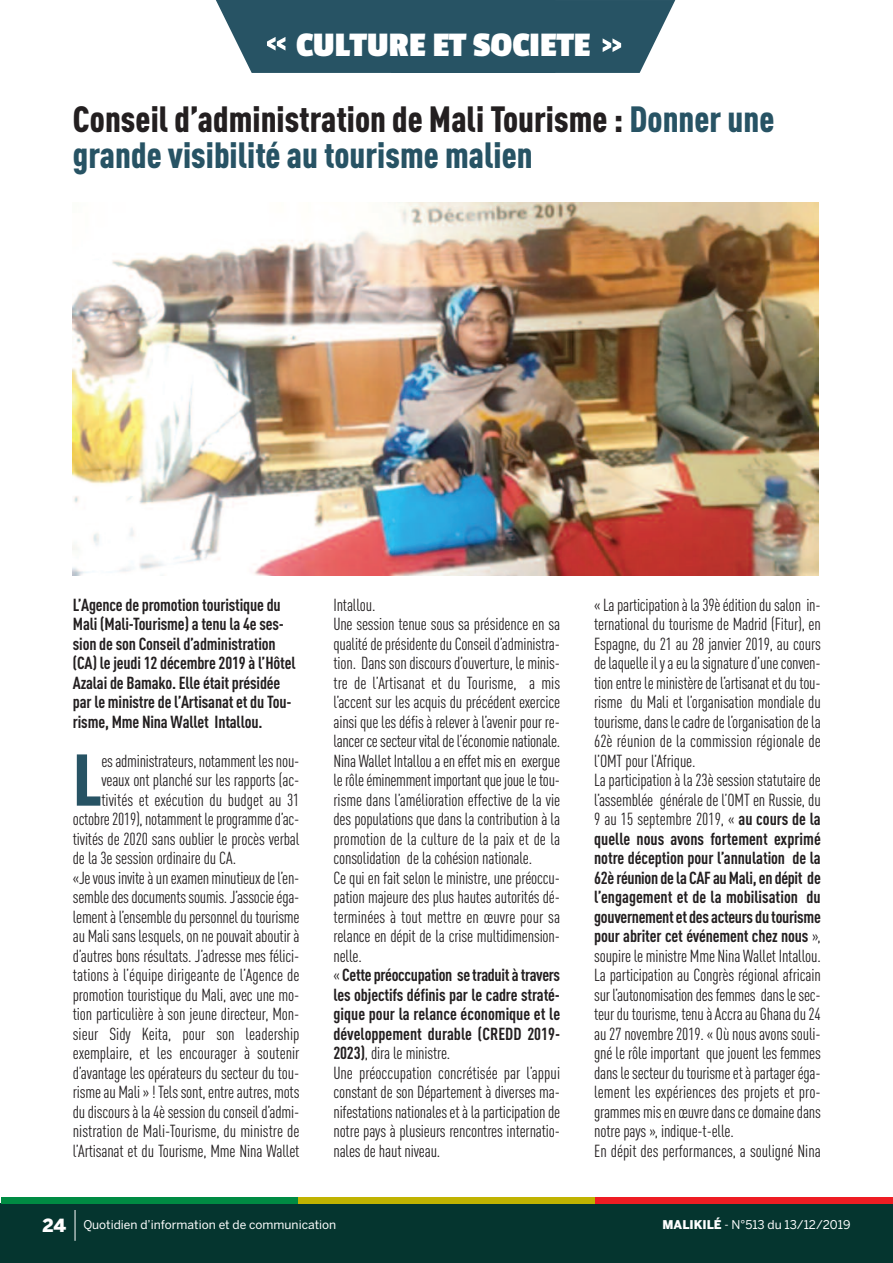
<style>
.page{position:relative;width:893px;height:1263px;background:#fff}
.page>*{position:absolute;margin:0;border:0;box-sizing:border-box;transform-origin:0 0}
.t1{font:900 condensed 72px "DIN Pro";color:#275364}
.t2{font:900 condensed 36px/36px "DIN Pro";color:#275364}
.t3{font:700 36px "Passion One";color:#fff}
.t4{font:condensed 17.25px/19.5px "DIN Pro";letter-spacing:-.01em;color:#231f20}
.t5{font:700 condensed 17.25px/19.5px "DIN Pro";letter-spacing:-.01em;color:#231f20}
.t6{font:12px "Benton Sans";color:#fff}
.s1{color:#231f20}
.s2{font-weight:700}
.s3{font-weight:900;font-size:18px}
.s4{font-weight:900}
</style>
<div class="page">
<img style="left:73px;top:203px;width:745px;height:373px">
<svg style="left:216px;top:0;width:459px;height:73px;background:#396171"></svg>
<div style="left:1px;top:1203px;width:892px;height:60px;background:#05352f"></div>
<div style="left:1px;top:1197px;width:297px;height:6px;background:#008b43"></div>
<div style="left:298px;top:1197px;width:298px;height:6px;background:#c0b301"></div>
<div style="left:596px;top:1197px;width:297px;height:6px;background:#ee1d23"></div>
<hr style="left:75px;top:1210px;width:1px;height:31px;background:#fff">
<h2 class="t3" style="left:296px;top:26px;width:296px">CULTURE ET SOCIETE</h2>
<h2 class="t2" style="left:73px;top:104px;width:703px"><span class="s1">Conseil d’administration de Mali Tourisme :</span> Donner une grande visibilité au tourisme malien</h2>
<p class="t5" style="left:73px;top:596px;width:224px">L’Agence de promotion touristique du Mali (Mali-Tourisme) a tenu la 4e ses&shy;sion de son Conseil d’administration (CA) le jeudi 12 décembre 2019 à l’Hôtel Azalai de Bamako. Elle était présidée par le ministre de l’Artisanat et du Tou&shy;risme, Mme Nina Wallet Intallou.</p>
<h1 class="t1" style="left:73px;top:754px;width:31px">L</h1>
<p class="t4" style="left:101px;top:752px;width:199px">esadministrateurs,notamment lesnou-</p>
<p class="t4" style="left:101px;top:772px;width:199px">veaux ont planché sur les rapports (ac-</p>
<p class="t4" style="left:101px;top:791px;width:200px">tivités et exécution du budget au 31</p>
<p class="t4" style="left:73px;top:811px;width:228px">octobre2019),notamment leprogrammed’ac-</p>
<p class="t4" style="left:73px;top:830px;width:228px">tivités de 2020 sans oublier le procès verbal</p>
<p class="t4" style="left:73px;top:850px;width:165px">de la 3e session ordinaire du CA.</p>
<p class="t4" style="left:73px;top:869px;width:228px">«Jevousinviteàunexamenminutieuxdel’en-</p>
<p class="t4" style="left:73px;top:889px;width:228px">sembledesdocumentssoumis.J’associeéga-</p>
<p class="t4" style="left:73px;top:908px;width:228px">lementàl’ensembledupersonneldutourisme</p>
<p class="t4" style="left:73px;top:928px;width:228px">au Mali sans lesquels, on ne pouvait aboutir à</p>
<p class="t4" style="left:73px;top:947px;width:228px">d’autres bons résultats. J’adresse mes félici-</p>
<p class="t4" style="left:73px;top:967px;width:228px">tations à l’équipe dirigeante de l’Agence de</p>
<p class="t4" style="left:73px;top:986px;width:228px">promotion touristique du Mali, avec une mo-</p>
<p class="t4" style="left:73px;top:1006px;width:228px">tion particulière à son jeune directeur, Mon-</p>
<p class="t4" style="left:73px;top:1025px;width:228px">sieur Sidy Keita, pour son leadership</p>
<p class="t4" style="left:73px;top:1045px;width:228px">exemplaire, et les encourager à soutenir</p>
<p class="t4" style="left:73px;top:1064px;width:228px">d’avantage les opérateurs du secteur du tou-</p>
<p class="t4" style="left:73px;top:1084px;width:228px">rismeau Mali»!Telssont,entreautres, mots</p>
<p class="t4" style="left:73px;top:1103px;width:228px">dudiscoursàla4èsessionduconseild’admi-</p>
<p class="t4" style="left:73px;top:1123px;width:228px">nistration de Mali-Tourisme, du ministre de</p>
<p class="t4" style="left:73px;top:1142px;width:228px">l’Artisanat et du Tourisme, Mme Nina Wallet</p>
<p class="t4" style="left:333px;top:596px;width:228px">Intallou.<br>Une session tenue sous sa présidence en sa qualitédeprésidenteduConseild’administra&shy;tion. Danssondiscoursd’ouverture, le minis&shy;tre de l’Artisanat et du Tourisme, a mis l’accent sur les acquis du précédent exercice ainsi que les défis à relever à l’avenir pour re&shy;lancercesecteurvitaldel’économienationale.<br>NinaWallet Intallouaeneffetmisen exergue lerôleéminemment importantquejoueletou&shy;risme dans l’amélioration effective de la vie des populations que dans la contribution à la promotion de la culture de la paix et de la consolidation de la cohésion nationale.<br>Ce qui en fait selon le ministre, une préoccu&shy;pation majeure des plus hautes autorités dé&shy;terminées à tout mettre en œuvre pour sa relance en dépit de la crise multidimension&shy;nelle.<br>« <span class="s2">Cette préoccupation setraduitàtravers les objectifs définis par le cadre straté&shy;gique pour la relance économique et le développement durable (CREDD 2019- 2023)</span>, dira le ministre.<br>Une préoccupation concrétisée par l’appui constant de son Département à diverses ma&shy;nifestationsnationalesetàlaparticipationde notre pays à plusieurs rencontres internatio&shy;nales de haut niveau.</p>
<p class="t4" style="left:594px;top:596px;width:228px">«Laparticipationàla39èéditiondusalon in&shy;ternational du tourisme de Madrid (Fitur), en Espagne, du 21 au 28 janvier 2019, au cours delaquelleilyaeulasignatured’uneconven&shy;tionentreleministèredel’artisanatetdutou&shy;risme du Mali et l’organisation mondiale du tourisme,danslecadredel’organisationdela 62è réunion de la commission régionale de l’OMT pour l’Afrique.<br>La participation à la 23è session statutaire de l’assemblée générale de l’OMT en Russie, du 9 au 15 septembre 2019, « <span class="s2">au cours de la quelle nous avons fortement exprimé notre déception pour l’annulation de la 62èréunion dela CAFauMali,en dépit de l’engagement et de la mobilisation du gouvernementet desacteurs du tourisme pour abriter cet événement chez nous</span> », soupire le ministre Mme Nina Wallet Intallou.<br>La participation au Congrès régional africain sur l’autonomisationdesfemmes danslesec&shy;teurdutourisme, tenuàAccraau Ghanadu24 au 27 novembre 2019. « Où nous avons souli&shy;gné le rôle important que jouent les femmes danslesecteurdutourismeetàpartageréga&shy;lement les expériences des projets et pro&shy;grammesmisen œuvredanscedomainedans notre pays », indique-t-elle.<br>En dépit des performances, a souligné Nina</p>
<p class="t6" style="left:43px;top:1218px;width:295px"><span class="s3">24</span> Quotidien d’information et de communication</p>
<p class="t6" style="left:662px;top:1218px;width:189px"><span class="s4">MALIKILÉ</span> - N°513 du 13/12/2019</p>
</div>
